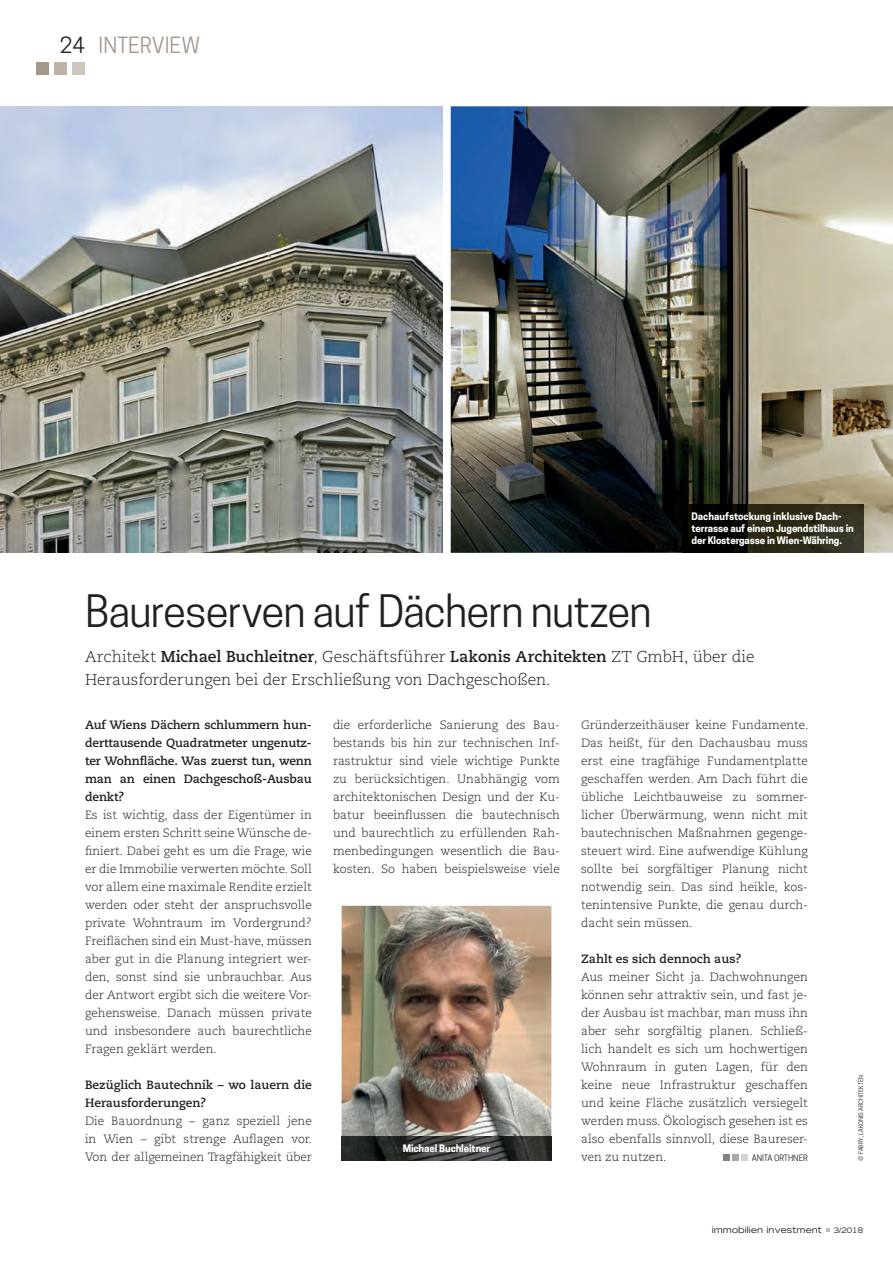
<style>
.page{position:relative;width:893px;height:1263px;background:#fff}
.page>*{position:absolute;margin:0;border:0;box-sizing:border-box;transform-origin:0 0}
.t1{font:42px "Cooper Hewitt";letter-spacing:-.02em;color:#231f20}
.t2{font:21px "Cooper Hewitt";color:#a5978a}
.t3{font:21px "Cooper Hewitt";color:#231f20}
.t4{font:300 15.75px/22.5px "Caecilia LT Std";letter-spacing:-.005em;color:#231f20}
.t5{font:300 12px/18px "Caecilia LT Std";color:#231f20;text-align:justify}
.t6{font:700 12px/18px "Caecilia LT Std";color:#231f20;text-align:justify}
.t7{font:700 9.75px/12px "Cooper Hewitt";letter-spacing:-.01em;color:#fff}
.t8{font:expanded 9px "Trade Gothic LT Std";letter-spacing:.01em;color:#231f20}
.t9{font:8.25px "Cooper Hewitt";letter-spacing:-.01em;color:#231f20}
.t10{font:expanded 7.5px "Trade Gothic LT Std";color:#231f20}
.t11{font:6px "Cooper Hewitt";color:#231f20}
.s1{font-weight:700}
</style>
<div class="page">
<svg style="left:826px;top:1228px;width:3px;height:4px"></svg>
<div style="left:36px;top:62px;width:13px;height:12px;background:#a5978a"></div>
<div style="left:54px;top:62px;width:13px;height:12px;background:#beb2a7"></div>
<div style="left:72px;top:62px;width:13px;height:12px;background:#cec5bc"></div>
<div style="left:723px;top:1154px;width:7px;height:7px;background:#808285"></div>
<div style="left:732px;top:1154px;width:7px;height:7px;background:#a8a9ad"></div>
<div style="left:742px;top:1154px;width:6px;height:7px;background:#d1d2d4"></div>
<img style="left:342px;top:906px;width:209px;height:230px">
<img style="left:0;top:106px;width:442px;height:447px">
<img style="left:451px;top:106px;width:442px;height:447px">
<img style="left:683px;top:504px;width:180px;height:49px">
<img style="left:342px;top:1136px;width:209px;height:25px">
<h2 class="t3" style="left:60px;top:33px;width:27px">24</h2>
<h2 class="t2" style="left:99px;top:33px;width:103px">INTERVIEW</h2>
<p class="t7" style="left:691px;top:511px;width:164px">Dachaufstockung inklusive Dach&shy;terrasse auf einem Jugendstilhaus in der Klostergasse in Wien-Währing.</p>
<h1 class="t1" style="left:85px;top:586px;width:568px">Baureserven auf Dächern nutzen</h1>
<h3 class="t4" style="left:85px;top:646px;width:671px">Architekt <span class="s1">Michael Buchleitner</span>, Geschäftsführer <span class="s1">Lakonis Architekten</span> ZT GmbH, über die<br>Herausforderungen bei der Erschließung von Dachgeschoßen.</h3>
<p class="t6" style="left:85px;top:716px;width:228px">Auf Wiens Dächern schlummern hun&shy;derttausende Quadratmeter ungenutz&shy;ter Wohnfläche. Was zuerst tun, wenn man an einen Dachgeschoß-Ausbau denkt?</p>
<p class="t5" style="left:85px;top:806px;width:228px">Es ist wichtig, dass der Eigentümer in einem ersten Schritt seine Wünsche de&shy;finiert. Dabei geht es um die Frage, wie er die Immobilie verwerten möchte. Soll vor allem eine maximale Rendite erzielt werden oder steht der anspruchsvolle private Wohntraum im Vordergrund?<br>Freiflächen sind ein Must-have, müssen aber gut in die Planung integriert wer&shy;den, sonst sind sie unbrauchbar. Aus der Antwort ergibt sich die weitere Vor&shy;gehensweise. Danach müssen private und insbesondere auch baurechtliche Fragen geklärt werden.</p>
<p class="t6" style="left:85px;top:1076px;width:228px">Bezüglich Bautechnik – wo lauern die<br>Herausforderungen?</p>
<p class="t5" style="left:85px;top:1112px;width:229px">Die Bauordnung – ganz speziell jene in Wien – gibt strenge Auflagen vor.<br>Von der allgemeinen Tragfähigkeit über</p>
<p class="t5" style="left:333px;top:716px;width:228px">die erforderliche Sanierung des Bau&shy;bestands bis hin zur technischen Inf&shy;rastruktur sind viele wichtige Punkte zu berücksichtigen. Unabhängig vom architektonischen Design und der Ku&shy;batur beeinflussen die bautechnisch und baurechtlich zu erfüllenden Rah&shy;menbedingungen wesentlich die Bau&shy;kosten. So haben beispielsweise viele</p>
<p class="t5" style="left:581px;top:716px;width:229px">Gründerzeithäuser keine Fundamente.<br>Das heißt, für den Dachausbau muss erst eine tragfähige Fundamentplatte geschaffen werden. Am Dach führt die übliche Leichtbauweise zu sommer&shy;licher Überwärmung, wenn nicht mit bautechnischen Maßnahmen gegenge&shy;steuert wird. Eine aufwendige Kühlung sollte bei sorgfältiger Planung nicht notwendig sein. Das sind heikle, kos&shy;tenintensive Punkte, die genau durch&shy;dacht sein müssen.</p>
<p class="t6" style="left:581px;top:950px;width:162px">Zahlt es sich dennoch aus?</p>
<p class="t5" style="left:581px;top:968px;width:228px">Aus meiner Sicht ja. Dachwohnungen können sehr attraktiv sein, und fast je&shy;der Ausbau ist machbar, man muss ihn aber sehr sorgfältig planen. Schließ&shy;lich handelt es sich um hochwertigen Wohnraum in guten Lagen, für den keine neue Infrastruktur geschaffen und keine Fläche zusätzlich versiegelt werden muss. Ökologisch gesehen ist es also ebenfalls sinnvoll, diese Baureser&shy;ven zu nutzen.</p>
<p class="t7" style="left:403px;top:1143px;width:89px">Michael Buchleitner</p>
<p class="t9" style="left:752px;top:1153px;width:58px">ANITA ORTHNER</p>
<p class="t11" style="left:857px;top:1161px;width:88px;rotate:-90deg">© FABRY, LAKONIS ARCHITEKTEN</p>
<p class="t8" style="left:712px;top:1224px;width:112px">immobilien investment</p>
<p class="t10" style="left:834px;top:1225px;width:31px">3/2018</p>
</div>
